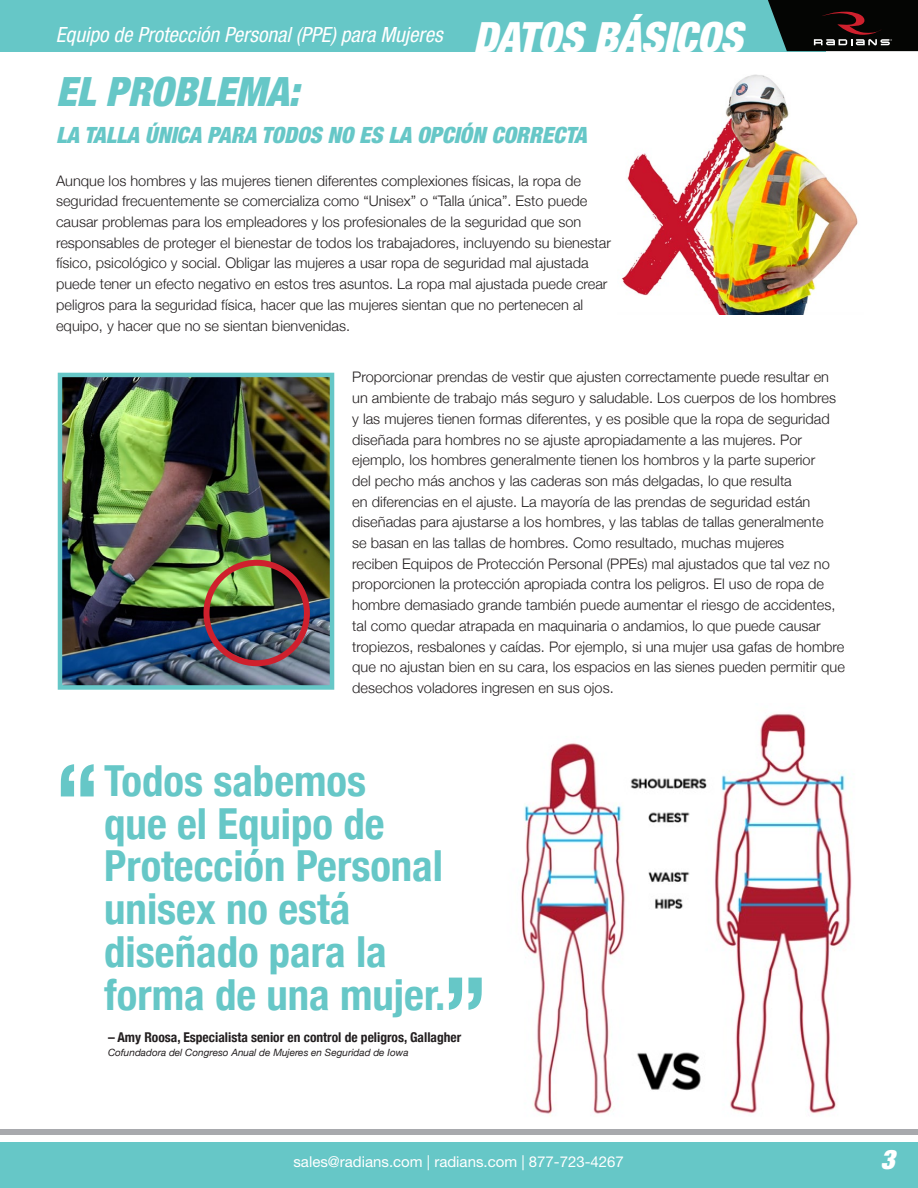
<style>
.page{position:relative;width:918px;height:1188px;background:#fff}
.page>*{position:absolute;margin:0;border:0;box-sizing:border-box;transform-origin:0 0}
.Chapter_Title_-_Whit{font:700 condensed 100.35px "Helvetica Neue";color:#66c7c7}
.Chapter_Title_-_Whit-2{font:700 condensed 42.75px/42.8px "Helvetica Neue";color:#66c7c7}
.t1{font:italic 900 condensed 41.85px "Helvetica Neue LT Std";color:#fff}
.t2{font:italic 900 condensed 40.5px "Helvetica Neue LT Std";color:#66c7c7}
.t3{font:italic 900 condensed 27px "Helvetica Neue LT Std";color:#fff}
.t4{font:italic 900 condensed 22.5px "Helvetica Neue LT Std";color:#66c7c7}
.t5{font:italic condensed 21px "Helvetica Neue LT Std";color:#fff}
.t6{font:15px "Helvetica Neue LT Std";color:#fff}
.TOC_-_Entries{font:300 14.55px/20.7px "Helvetica Neue";color:#231f20}
.TOC_-_Entries-2{font:700 condensed 13.5px "Helvetica Neue";color:#231f20}
.TOC_-_Entries-3{font:italic 10.05px "Helvetica Neue";color:#231f20}
</style>
<div class="page">
<img style="left:521px;top:713px;width:331px;height:403px">
<div style="left:0;top:0;width:825px;height:51px;background:#66c7c7"></div>
<div style="left:0;top:1142px;width:918px;height:46px;background:#66c7c7"></div>
<svg style="left:768px;top:0;width:150px;height:51px;background:#191918"></svg>
<div style="left:0;top:1129px;width:918px;height:6px;background:#a8a9ad"></div>
<img style="left:621px;top:74px;width:237px;height:241px">
<img style="left:63px;top:378px;width:266px;height:307px">
<div style="left:58px;top:373px;width:276px;height:317px;border:4px solid #66c7c7"></div>
<div style="left:204px;top:560px;width:106px;height:106px;border:6px solid #cf202d;border-radius:50%"></div>
<p class="t5" style="left:56px;top:22px;width:388px">Equipo de Protección Personal (PPE) para Mujeres</p>
<p class="t1" style="left:474px;top:11px;width:270px">DATOS BÁSICOS</p>
<p class="t2" style="left:56px;top:66px;width:245px">EL PROBLEMA:</p>
<p class="t4" style="left:56px;top:121px;width:532px">LA TALLA ÚNICA PARA TODOS NO ES LA OPCIÓN CORRECTA</p>
<p class="TOC_-_Entries" style="left:56px;top:169px;width:556px">Aunque los hombres y las mujeres tienen diferentes complexiones físicas, la ropa de seguridad frecuentemente se comercializa como “Unisex” o “Talla única”. Esto puede causar problemas para los empleadores y los profesionales de la seguridad que son responsables de proteger el bienestar de todos los trabajadores, incluyendo su bienestar físico, psicológico y social. Obligar las mujeres a usar ropa de seguridad mal ajustada puede tener un efecto negativo en estos tres asuntos. La ropa mal ajustada puede crear peligros para la seguridad física, hacer que las mujeres sientan que no pertenecen al equipo, y hacer que no se sientan bienvenidas.</p>
<p class="TOC_-_Entries" style="left:352px;top:366px;width:494px">Proporcionar prendas de vestir que ajusten correctamente puede resultar en un ambiente de trabajo más seguro y saludable. Los cuerpos de los hombres y las mujeres tienen formas diferentes, y es posible que la ropa de seguridad diseñada para hombres no se ajuste apropiadamente a las mujeres. Por ejemplo, los hombres generalmente tienen los hombros y la parte superior<br>del pecho más anchos y las caderas son más delgadas, lo que resulta<br>en diferencias en el ajuste. La mayoría de las prendas de seguridad están diseñadas para ajustarse a los hombres, y las tablas de tallas generalmente<br>se basan en las tallas de hombres. Como resultado, muchas mujeres<br>reciben Equipos de Protección Personal (PPEs) mal ajustados que tal vez no proporcionen la protección apropiada contra los peligros. El uso de ropa de hombre demasiado grande también puede aumentar el riesgo de accidentes, tal como quedar atrapada en maquinaria o andamios, lo que puede causar tropiezos, resbalones y caídas. Por ejemplo, si una mujer usa gafas de hombre que no ajustan bien en su cara, los espacios en las sienes pueden permitir que desechos voladores ingresen en sus ojos.</p>
<p class="Chapter_Title_-_Whit" style="left:54px;top:717px;width:48px">“</p>
<p class="Chapter_Title_-_Whit-2" style="left:104px;top:756px;width:343px">Todos sabemos<br>que el Equipo de<br>Protección Personal unisex no está diseñado para la forma de una mujer.</p>
<p class="Chapter_Title_-_Whit" style="left:442px;top:930px;width:48px">”</p>
<p class="TOC_-_Entries-2" style="left:108px;top:1026px;width:355px">– Amy Roosa, Especialista senior en control de peligros, Gallagher</p>
<p class="TOC_-_Entries-3" style="left:108px;top:1045px;width:302px">Cofundadora del Congreso Anual de Mujeres en Seguridad de Iowa</p>
<p class="t6" style="left:293px;top:1153px;width:332px">sales@radians.com | radians.com | 877-723-4267</p>
<p class="t3" style="left:881px;top:1142px;width:16px">3</p>
</div>
